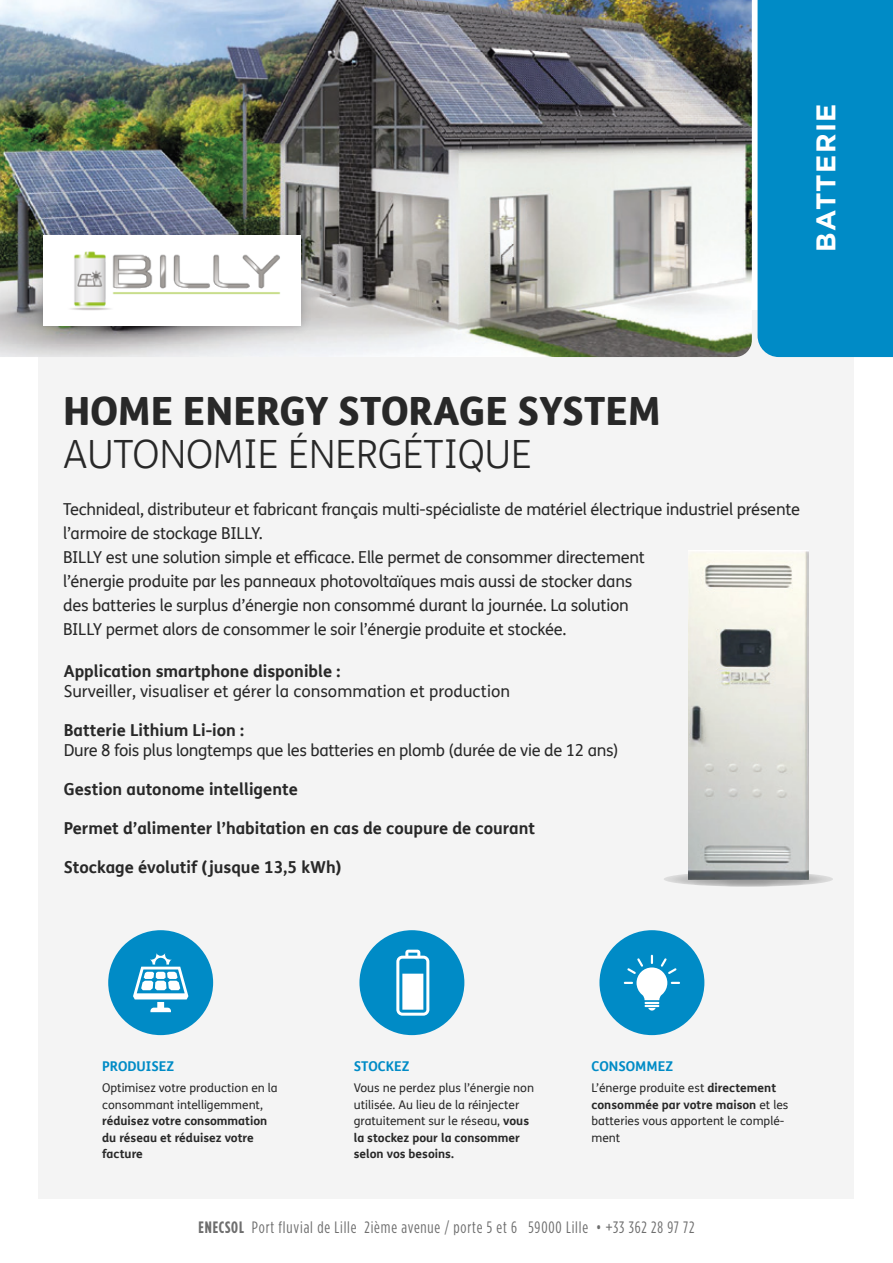
<style>
.page{position:relative;width:893px;height:1263px;background:#fff}
.page>*{position:absolute;margin:0;border:0;box-sizing:border-box;transform-origin:0 0}
.t1{font:800 39px "FS Me Pro";color:#282828}
.t2{font:300 39px "FS Me Pro";color:#282828}
.t3{font:700 33px "Gotham HTF";letter-spacing:.05em;color:#fff}
.t4{font:700 27px "Gotham HTF";letter-spacing:.05em;color:#fff}
.t5{font:16.5px/24px "FS Me Pro";letter-spacing:-.015em;color:#282828}
.t6{font:700 16.5px "FS Me Pro";color:#282828}
.t7{font:condensed 16.5px "Gotham HTF";letter-spacing:.05em;color:#6e6e6e}
.t8{font:700 13.5px "FS Me Pro";color:#008bc6}
.t9{font:12px/16.5px "FS Me Pro";color:#282828}
.t10{font:700 12px/16.5px "FS Me Pro";color:#282828}
.s1{font-weight:700}
</style>
<div class="page">
<div style="left:38px;top:310px;width:816px;height:889px;background:#f4f4f4"></div>
<svg style="left:664px;top:871px;width:169px;height:16px"></svg>
<img style="left:688px;top:551px;width:121px;height:328px">
<div style="left:108px;top:930px;width:105px;height:105px;background:#008bc6;border-radius:50%"></div>
<svg style="left:133px;top:953px;width:55px;height:59px"></svg>
<div style="left:359px;top:930px;width:105px;height:105px;background:#008bc6;border-radius:50%"></div>
<svg style="left:396px;top:950px;width:33px;height:66px"></svg>
<div style="left:599px;top:930px;width:105px;height:105px;background:#008bc6;border-radius:50%"></div>
<svg style="left:624px;top:955px;width:56px;height:55px"></svg>
<img style="left:0;top:0;width:752px;height:357px">
<img style="left:0;top:130px;width:525px;height:227px">
<div style="left:757px;top:0;width:136px;height:357px;background:#008bc6"></div>
<img style="left:29px;top:222px;width:287px;height:118px">
<div style="left:43px;top:235px;width:258px;height:90px;background:#fff"></div>
<img style="left:70px;top:251px;width:210px;height:60px">
<h2 class="t3" style="left:805px;top:275px;width:183px;rotate:-90deg">MODULES</h2>
<h3 class="t4" style="left:810px;top:251px;width:149px;rotate:-90deg">BATTERIE</h3>
<h1 class="t1" style="left:63px;top:380px;width:599px">HOME ENERGY STORAGE SYSTEM</h1>
<h1 class="t2" style="left:63px;top:428px;width:470px">AUTONOMIE ÉNERGÉTIQUE</h1>
<p class="t5" style="left:63px;top:497px;width:738px">Technideal, distributeur et fabricant français multi-spécialiste de matériel électrique industriel présente l’armoire de stockage BILLY.<br>BILLY est une solution simple et efficace. Elle permet de consommer directement<br>l’énergie produite par les panneaux photovoltaïques mais aussi de stocker dans<br>des batteries le surplus d’énergie non consommé durant la journée. La solution<br>BILLY permet alors de consommer le soir l’énergie produite et stockée.</p>
<p class="t6" style="left:64px;top:659px;width:278px">Application smartphone disponible :</p>
<p class="t5" style="left:64px;top:679px;width:448px">Surveiller, visualiser et gérer la consommation et production</p>
<p class="t6" style="left:64px;top:717px;width:182px">Batterie Lithium Li-ion :</p>
<p class="t5" style="left:64px;top:737px;width:556px">Dure 8 fois plus longtemps que les batteries en plomb (durée de vie de 12 ans)</p>
<p class="t6" style="left:64px;top:776px;width:236px">Gestion autonome intelligente</p>
<p class="t6" style="left:64px;top:815px;width:473px">Permet d’alimenter l’habitation en cas de coupure de courant</p>
<p class="t6" style="left:64px;top:854px;width:279px">Stockage évolutif (jusque 13,5 kWh)</p>
<p class="t8" style="left:102px;top:1056px;width:74px">PRODUISEZ</p>
<p class="t9" style="left:102px;top:1079px;width:177px">Optimisez votre production en la consommant intelligemment,</p>
<p class="t10" style="left:102px;top:1112px;width:167px">réduisez votre consommation du réseau et réduisez votre facture</p>
<p class="t8" style="left:354px;top:1056px;width:57px">STOCKEZ</p>
<p class="t9" style="left:354px;top:1079px;width:182px">Vous ne perdez plus l’énergie non utilisée. Au lieu de la réinjecter gratuitement sur le réseau, <span class="s1">vous la stockez pour la consommer selon vos besoins.</span></p>
<p class="t8" style="left:591px;top:1056px;width:83px">CONSOMMEZ</p>
<p class="t9" style="left:591px;top:1079px;width:198px">L’énerge produite est <span class="s1">directement consommée par votre maison</span> et les batteries vous apportent le complé&shy;ment</p>
<p class="t7" style="left:199px;top:1218px;width:497px"><span class="s1">ENECSOL</span> Port fluvial de Lille 2ième avenue / porte 5 et 6 59000 Lille • +33 362 28 97 72</p>
</div>
